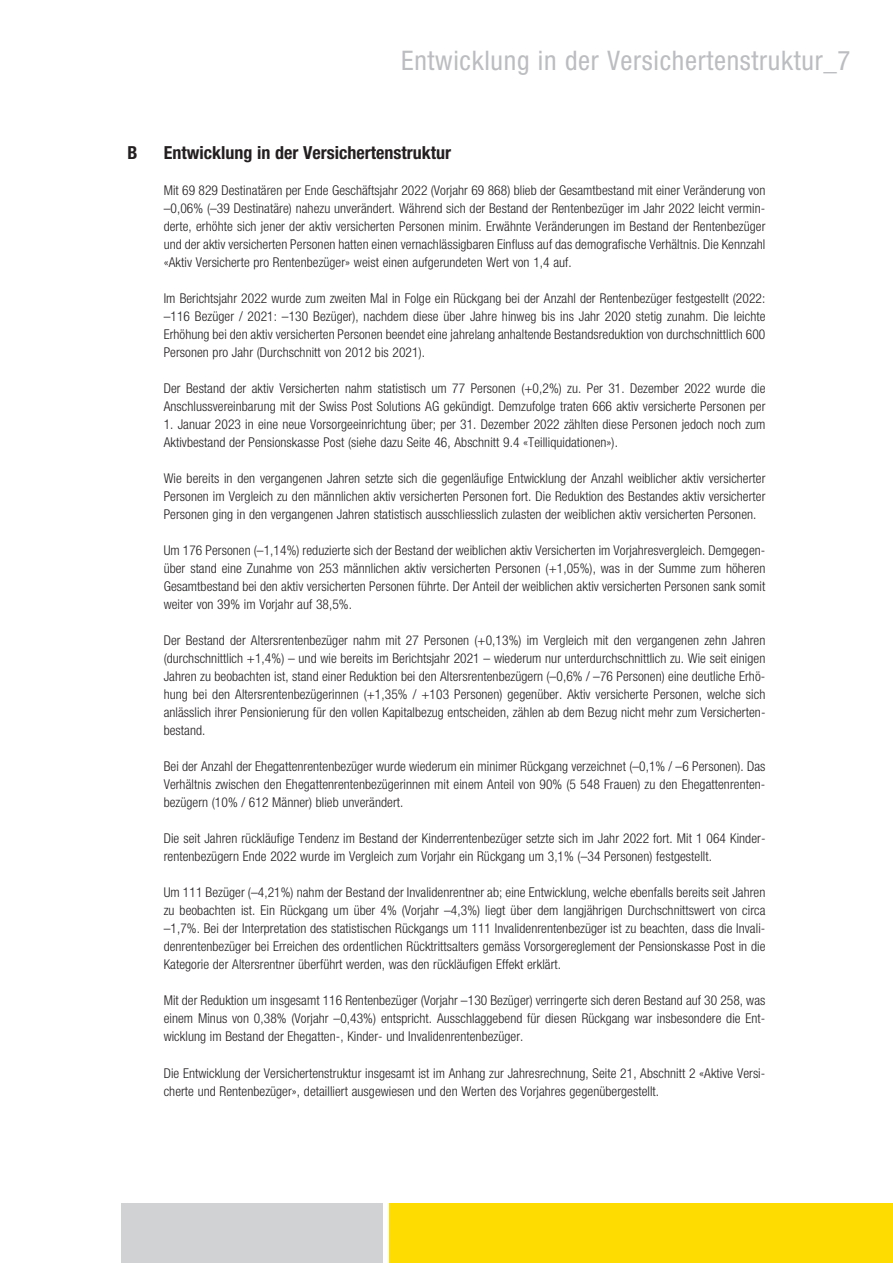
<style>
.page{position:relative;width:893px;height:1263px;background:#fff}
.page>*{position:absolute;margin:0;border:0;box-sizing:border-box;transform-origin:0 0}
.t1{font:condensed 27px "Helvetica Neue LT Std";letter-spacing:.025em;color:#bcbdc0}
.t2{font:700 condensed 18px "Helvetica Neue LT Std";color:#231f20}
.t3{font:300 condensed 13.5px/18px "Helvetica Neue LT Std";letter-spacing:.005em;color:#231f20;text-align:justify}
</style>
<div class="page">
<div style="left:389px;top:1203px;width:504px;height:60px;background:#ffdc01"></div>
<div style="left:121px;top:1203px;width:262px;height:60px;background:#d1d2d4"></div>
<h1 class="t1" style="left:401px;top:45px;width:451px">Entwicklung in der Versichertenstruktur_7</h1>
<h2 class="t2" style="left:128px;top:142px;width:12px">B</h2>
<h2 class="t2" style="left:164px;top:142px;width:289px">Entwicklung in der Versichertenstruktur</h2>
<p class="t3" style="left:164px;top:182px;width:603px">Mit 69 829 Destinatären per Ende Geschäftsjahr 2022 (Vorjahr 69 868) blieb der Gesamtbestand mit einer Veränderung von –0,06% (–39 Destinatäre) nahezu unverändert. Während sich der Bestand der Rentenbezüger im Jahr 2022 leicht vermin&shy;derte, erhöhte sich jener der aktiv versicherten Personen minim. Erwähnte Veränderungen im Bestand der Rentenbezüger und der aktiv versicherten Personen hatten einen vernachlässigbaren Einfluss auf das demografische Verhältnis. Die Kennzahl «Aktiv Versicherte pro Rentenbezüger» weist einen aufgerundeten Wert von 1,4 auf.</p>
<p class="t3" style="left:164px;top:290px;width:603px">Im Berichtsjahr 2022 wurde zum zweiten Mal in Folge ein Rückgang bei der Anzahl der Rentenbezüger festgestellt (2022: –116 Bezüger / 2021: –130 Bezüger), nachdem diese über Jahre hinweg bis ins Jahr 2020 stetig zunahm. Die leichte Erhöhung bei den aktiv versicherten Personen beendet eine jahrelang anhaltende Bestandsreduktion von durchschnittlich 600<br>Personen pro Jahr (Durchschnitt von 2012 bis 2021).</p>
<p class="t3" style="left:164px;top:380px;width:603px">Der Bestand der aktiv Versicherten nahm statistisch um 77 Personen (+0,2%) zu. Per 31. Dezember 2022 wurde die<br>Anschlussvereinbarung mit der Swiss Post Solutions AG gekündigt. Demzufolge traten 666 aktiv versicherte Personen per</p>
<p class="t3" style="left:164px;top:416px;width:603px">1. Januar 2023 in eine neue Vorsorgeeinrichtung über; per 31. Dezember 2022 zählten diese Personen jedoch noch zum<br>Aktivbestand der Pensionskasse Post (siehe dazu Seite 46, Abschnitt 9.4 «Teilliquidationen»).</p>
<p class="t3" style="left:164px;top:470px;width:603px">Wie bereits in den vergangenen Jahren setzte sich die gegenläufige Entwicklung der Anzahl weiblicher aktiv versicherter Personen im Vergleich zu den männlichen aktiv versicherten Personen fort. Die Reduktion des Bestandes aktiv versicherter Personen ging in den vergangenen Jahren statistisch ausschliesslich zulasten der weiblichen aktiv versicherten Personen.</p>
<p class="t3" style="left:164px;top:542px;width:603px">Um 176 Personen (–1,14%) reduzierte sich der Bestand der weiblichen aktiv Versicherten im Vorjahresvergleich. Demgegen&shy;über stand eine Zunahme von 253 männlichen aktiv versicherten Personen (+1,05%), was in der Summe zum höheren Gesamtbestand bei den aktiv versicherten Personen führte. Der Anteil der weiblichen aktiv versicherten Personen sank somit weiter von 39% im Vorjahr auf 38,5%.</p>
<p class="t3" style="left:164px;top:632px;width:603px">Der Bestand der Altersrentenbezüger nahm mit 27 Personen (+0,13%) im Vergleich mit den vergangenen zehn Jahren (durchschnittlich +1,4%) – und wie bereits im Berichtsjahr 2021 – wiederum nur unterdurchschnittlich zu. Wie seit einigen Jahren zu beobachten ist, stand einer Reduktion bei den Altersrentenbezügern (–0,6% / –76 Personen) eine deutliche Erhö&shy;hung bei den Altersrentenbezügerinnen (+1,35% / +103 Personen) gegenüber. Aktiv versicherte Personen, welche sich anlässlich ihrer Pensionierung für den vollen Kapitalbezug entscheiden, zählen ab dem Bezug nicht mehr zum Versicherten&shy;bestand.</p>
<p class="t3" style="left:164px;top:758px;width:603px">Bei der Anzahl der Ehegattenrentenbezüger wurde wiederum ein minimer Rückgang verzeichnet (–0,1% / –6 Personen). Das Verhältnis zwischen den Ehegattenrentenbezügerinnen mit einem Anteil von 90% (5 548 Frauen) zu den Ehegattenrenten&shy;bezügern (10% / 612 Männer) blieb unverändert.</p>
<p class="t3" style="left:164px;top:830px;width:603px">Die seit Jahren rückläufige Tendenz im Bestand der Kinderrentenbezüger setzte sich im Jahr 2022 fort. Mit 1 064 Kinder&shy;rentenbezügern Ende 2022 wurde im Vergleich zum Vorjahr ein Rückgang um 3,1% (–34 Personen) festgestellt.</p>
<p class="t3" style="left:164px;top:884px;width:603px">Um 111 Bezüger (–4,21%) nahm der Bestand der Invalidenrentner ab; eine Entwicklung, welche ebenfalls bereits seit Jahren zu beobachten ist. Ein Rückgang um über 4% (Vorjahr –4,3%) liegt über dem langjährigen Durchschnittswert von circa –1,7%. Bei der Interpretation des statistischen Rückgangs um 111 Invalidenrentenbezüger ist zu beachten, dass die Invali&shy;denrentenbezüger bei Erreichen des ordentlichen Rücktrittsalters gemäss Vorsorgereglement der Pensionskasse Post in die Kategorie der Altersrentner überführt werden, was den rückläufigen Effekt erklärt.</p>
<p class="t3" style="left:164px;top:991px;width:603px">Mit der Reduktion um insgesamt 116 Rentenbezüger (Vorjahr –130 Bezüger) verringerte sich deren Bestand auf 30 258, was einem Minus von 0,38% (Vorjahr –0,43%) entspricht. Ausschlaggebend für diesen Rückgang war insbesondere die Ent&shy;wicklung im Bestand der Ehegatten-, Kinder- und Invalidenrentenbezüger.</p>
<p class="t3" style="left:164px;top:1063px;width:603px">Die Entwicklung der Versichertenstruktur insgesamt ist im Anhang zur Jahresrechnung, Seite 21, Abschnitt 2 «Aktive Versi&shy;cherte und Rentenbezüger», detailliert ausgewiesen und den Werten des Vorjahres gegenübergestellt.</p>
</div>
